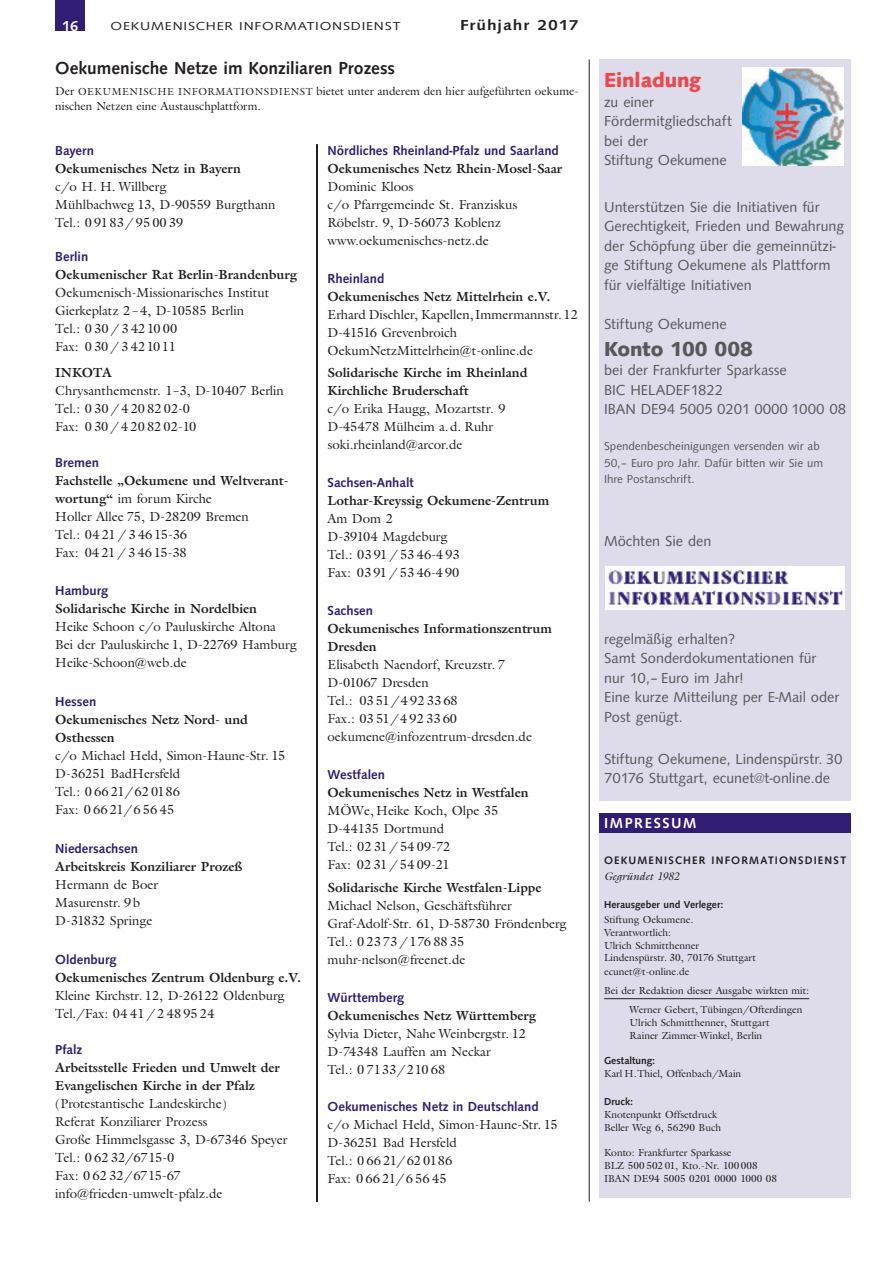
<style>
.page{position:relative;width:893px;height:1262px;background:#fff}
.page>*{position:absolute;margin:0;border:0;box-sizing:border-box;transform-origin:0 0}
.t1{font:800 21px "Syntax H";color:#57585a}
.t2{font:800 21px "Syntax H";color:#ef484c}
.t3{font:700 18px "Syntax";color:#231f20}
.t4{font:15px/19.5px "Syntax";color:#57585a}
.t5{font:700 15px "Syntax";letter-spacing:.055em;color:#231f20;scale:1.2 1}
.t6{font:700 15px "Syntax";letter-spacing:.11em;color:#fff}
.t7{font:13.5px/18px "Gareth";color:#231f20}
.t8{font:700 13.5px/18px "Gareth";color:#231f20}
.t9{font:700 13.5px "Syntax";color:#311d73}
.t10{font:12px/14.5px "Gareth";color:#231f20}
.t11{font:12px/16.5px "Syntax";color:#57585a}
.t12{font:12px "Syntax";letter-spacing:.055em;color:#231f20;scale:1.2 1}
.t13{font:700 11.25px "Syntax";letter-spacing:.105em;color:#231f20}
.t14{font:italic 11.25px "Gareth";color:#231f20}
.t15{font:10.5px/12.9px "Gareth";color:#231f20}
.t16{font:700 10.5px "Syntax";color:#231f20}
.s1{font-size:10.5px}
.s2{font-weight:700}
</style>
<div class="page">
<hr style="left:589px;top:60px;width:1px;height:1141px;background:#231f20">
<div style="left:55px;top:0;width:30px;height:31px;background:#311d73"></div>
<hr style="left:317px;top:144px;width:1px;height:1057px;background:#231f20">
<div style="left:600px;top:829px;width:250px;height:368px;background:#dedbea"></div>
<hr style="left:604px;top:998px;width:205px;height:1px;background:#231f20">
<div style="left:600px;top:813px;width:250px;height:20px;background:#311d73"></div>
<div style="left:600px;top:60px;width:250px;height:741px;background:#dedbea"></div>
<img style="left:742px;top:68px;width:101px;height:97px">
<img style="left:605px;top:566px;width:239px;height:43px">
<p class="t6" style="left:62px;top:19px;width:18px">16</p>
<p class="t12" style="left:111px;top:22px;width:243px">OEKUMENISCHER INFORMATIONSDIENST</p>
<p class="t5" style="left:460px;top:19px;width:100px">Frühjahr 2017</p>
<h2 class="t3" style="left:55px;top:60px;width:341px">Oekumenische Netze im Konziliaren Prozess</h2>
<p class="t10" style="left:55px;top:85px;width:525px">Der <span class="s1">OEKUMENISCHE INFORMATIONSDIENST</span> bietet unter anderem den hier aufgeführten oekume&shy;nischen Netzen eine Austauschplattform.</p>
<p class="t9" style="left:55px;top:145px;width:40px">Bayern</p>
<p class="t8" style="left:55px;top:161px;width:187px">Oekumenisches Netz in Bayern</p>
<p class="t7" style="left:55px;top:179px;width:222px">c/o H. H. Willberg<br>Mühlbachweg 13, D-90559 Burgthann<br>Tel.: 0 9183/ 95 00 39</p>
<p class="t9" style="left:55px;top:251px;width:34px">Berlin</p>
<p class="t8" style="left:55px;top:267px;width:243px">Oekumenischer Rat Berlin-Brandenburg</p>
<p class="t7" style="left:55px;top:285px;width:215px">Oekumenisch-Missionarisches Institut<br>Gierkeplatz 2–4, D-10585 Berlin<br>Tel.: 0 30 / 3 4210 00<br>Fax: 030/3 421011</p>
<p class="t8" style="left:55px;top:365px;width:58px">INKOTA</p>
<p class="t7" style="left:55px;top:383px;width:230px">Chrysanthemenstr. 1–3, D-10407 Berlin<br>Tel.: 0 30 / 4 20 82 02-0<br>Fax: 0 30 / 4 20 82 02-10</p>
<p class="t9" style="left:55px;top:456px;width:45px">Bremen</p>
<p class="t7" style="left:55px;top:472px;width:235px"><span class="s2">Fachstelle „Oekumene und Weltverant&shy;wortung“</span> im forum Kirche<br>Holler Allee 75, D-28209 Bremen<br>Tel.: 04 21 / 3 4615-36<br>Fax: 04 21 / 3 4615-38</p>
<p class="t9" style="left:55px;top:585px;width:54px">Hamburg</p>
<p class="t8" style="left:55px;top:601px;width:203px">Solidarische Kirche in Nordelbien</p>
<p class="t7" style="left:55px;top:619px;width:243px">Heike Schoon c/o Pauluskirche Altona<br>Bei der Pauluskirche 1, D-22769 Hamburg<br>Heike-Schoon@web.de</p>
<p class="t9" style="left:55px;top:696px;width:43px">Hessen</p>
<p class="t8" style="left:55px;top:712px;width:194px">Oekumenisches Netz Nord- und<br>Osthessen</p>
<p class="t7" style="left:55px;top:748px;width:231px">c/o Michael Held, Simon-Haune-Str. 15<br>D-36251 BadHersfeld<br>Tel.: 0 66 21/62 0186<br>Fax: 0 66 21/6 56 45</p>
<p class="t9" style="left:55px;top:843px;width:84px">Niedersachsen</p>
<p class="t8" style="left:55px;top:859px;width:189px">Arbeitskreis Konziliarer Prozeß</p>
<p class="t7" style="left:55px;top:877px;width:104px">Hermann de Boer<br>Masurenstr. 9b<br>D-31832 Springe</p>
<p class="t9" style="left:55px;top:953px;width:63px">Oldenburg</p>
<p class="t8" style="left:55px;top:970px;width:247px">Oekumenisches Zentrum Oldenburg e.V.</p>
<p class="t7" style="left:55px;top:988px;width:231px">Kleine Kirchstr. 12, D-26122 Oldenburg<br>Tel./Fax: 04 41 / 2 48 95 24</p>
<p class="t9" style="left:55px;top:1043px;width:29px">Pfalz</p>
<p class="t8" style="left:55px;top:1059px;width:226px">Arbeitsstelle Frieden und Umwelt der<br>Evangelischen Kirche in der Pfalz</p>
<p class="t7" style="left:55px;top:1095px;width:233px">(Protestantische Landeskirche)<br>Referat Konziliarer Prozess<br>Große Himmelsgasse 3, D-67346 Speyer<br>Tel.: 0 62 32/6715-0<br>Fax: 0 62 32/6715-67 info@frieden-umwelt-pfalz.de</p>
<p class="t9" style="left:327px;top:145px;width:233px">Nördliches Rheinland-Pfalz und Saarland</p>
<p class="t8" style="left:327px;top:161px;width:236px">Oekumenisches Netz Rhein-Mosel-Saar</p>
<p class="t7" style="left:327px;top:179px;width:191px">Dominic Kloos<br>c/o Pfarrgemeinde St. Franziskus<br>Röbelstr. 9, D-56073 Koblenz www.oekumenisches-netz.de</p>
<p class="t9" style="left:327px;top:273px;width:58px">Rheinland</p>
<p class="t8" style="left:327px;top:289px;width:224px">Oekumenisches Netz Mittelrhein e.V.</p>
<p class="t7" style="left:327px;top:307px;width:252px">Erhard Dischler, Kapellen,Immermannstr.12<br>D-41516 Grevenbroich<br>OekumNetzMittelrhein@t-online.de</p>
<p class="t8" style="left:327px;top:365px;width:201px">Solidarische Kirche im Rheinland<br>Kirchliche Bruderschaft</p>
<p class="t7" style="left:327px;top:401px;width:179px">c/o Erika Haugg, Mozartstr. 9<br>D-45478 Mülheim a.d. Ruhr soki.rheinland@arcor.de</p>
<p class="t9" style="left:327px;top:477px;width:88px">Sachsen-Anhalt</p>
<p class="t8" style="left:327px;top:493px;width:223px">Lothar-Kreyssig Oekumene-Zentrum</p>
<p class="t7" style="left:327px;top:511px;width:134px">Am Dom 2<br>D-39104 Magdeburg<br>Tel.: 03 91 / 53 46-4 93<br>Fax: 03 91 / 53 46-4 90</p>
<p class="t9" style="left:327px;top:605px;width:47px">Sachsen</p>
<p class="t8" style="left:327px;top:621px;width:226px">Oekumenisches Informationszentrum<br>Dresden</p>
<p class="t7" style="left:327px;top:657px;width:206px">Elisabeth Naendorf, Kreuzstr. 7<br>D-01067 Dresden<br>Tel.: 03 51/4 92 33 68<br>Fax.: 03 51/4 92 33 60 oekumene@infozentrum-dresden.de</p>
<p class="t9" style="left:327px;top:769px;width:59px">Westfalen</p>
<p class="t8" style="left:327px;top:785px;width:202px">Oekumenisches Netz in Westfalen</p>
<p class="t7" style="left:327px;top:803px;width:172px">MÖWe, Heike Koch, Olpe 35<br>D-44135 Dortmund<br>Tel.: 02 31 / 54 09-72<br>Fax: 02 31 / 54 09-21</p>
<p class="t8" style="left:327px;top:880px;width:215px">Solidarische Kirche Westfalen-Lippe</p>
<p class="t7" style="left:327px;top:898px;width:240px">Michael Nelson, Geschäftsführer<br>Graf-Adolf-Str. 61, D-58730 Fröndenberg<br>Tel.: 0 2373 /176 88 35 muhr-nelson@freenet.de</p>
<p class="t9" style="left:327px;top:991px;width:78px">Württemberg</p>
<p class="t8" style="left:327px;top:1008px;width:210px">Oekumenisches Netz Württemberg</p>
<p class="t7" style="left:327px;top:1026px;width:200px">Sylvia Dieter, Nahe Weinbergstr. 12<br>D-74348 Lauffen am Neckar<br>Tel.: 0 7133/210 68</p>
<p class="t9" style="left:327px;top:1100px;width:213px">Oekumenisches Netz in Deutschland</p>
<p class="t7" style="left:327px;top:1116px;width:231px">c/o Michael Held, Simon-Haune-Str. 15<br>D-36251 Bad Hersfeld<br>Tel.: 0 66 21/62 0186<br>Fax: 0 66 21/6 56 45</p>
<h1 class="t2" style="left:604px;top:72px;width:98px">Einladung</h1>
<p class="t4" style="left:604px;top:93px;width:129px">zu einer<br>Fördermitgliedschaft bei der<br>Stiftung Oekumene</p>
<p class="t4" style="left:604px;top:198px;width:241px">Unterstützen Sie die Initiativen für Gerechtigkeit, Frieden und Bewahrung der Schöpfung über die gemeinnützi&shy;ge Stiftung Oekumene als Plattform für vielfältige Initiativen</p>
<p class="t4" style="left:604px;top:315px;width:124px">Stiftung Oekumene</p>
<h1 class="t1" style="left:604px;top:341px;width:150px">Konto 100 008</h1>
<p class="t4" style="left:604px;top:362px;width:244px">bei der Frankfurter Sparkasse<br>BIC HELADEF1822<br>IBAN DE94 5005 0201 0000 1000 08</p>
<p class="t11" style="left:604px;top:439px;width:220px">Spendenbescheinigungen versenden wir ab<br>50,– Euro pro Jahr. Dafür bitten wir Sie um<br>Ihre Postanschrift.</p>
<p class="t4" style="left:604px;top:532px;width:109px">Möchten Sie den</p>
<p class="t4" style="left:604px;top:630px;width:237px">regelmäßig erhalten?<br>Samt Sonderdokumentationen für nur 10,– Euro im Jahr!<br>Eine kurze Mitteilung per E-Mail oder<br>Post genügt.</p>
<p class="t4" style="left:604px;top:750px;width:240px">Stiftung Oekumene, Lindenspürstr. 30<br>70176 Stuttgart, ecunet@t-online.de</p>
<p class="t6" style="left:604px;top:816px;width:94px">IMPRESSUM</p>
<p class="t13" style="left:604px;top:855px;width:243px">OEKUMENISCHER INFORMATIONSDIENST</p>
<p class="t14" style="left:604px;top:871px;width:77px">Gegründet 1982</p>
<p class="t16" style="left:604px;top:900px;width:121px">Herausgeber und Verleger:</p>
<p class="t15" style="left:604px;top:914px;width:153px">Stiftung Oekumene.<br>Verantwortlich:<br>Ulrich Schmitthenner<br>Lindenspürstr. 30, 70176 Stuttgart ecunet@t-online.de</p>
<p class="t15" style="left:629px;top:982px;width:181px;line-height:19.2px;text-indent:-26px">Bei der Redaktion dieser Ausgabe wirkten mit:<br>Werner Gebert, Tübingen/Ofterdingen</p>
<p class="t15" style="left:629px;top:1017px;width:141px">Ulrich Schmitthenner, Stuttgart<br>Rainer Zimmer-Winkel, Berlin</p>
<p class="t16" style="left:604px;top:1056px;width:53px">Gestaltung:</p>
<p class="t15" style="left:604px;top:1068px;width:139px">Karl H.Thiel, Offenbach/Main</p>
<p class="t16" style="left:604px;top:1097px;width:31px">Druck:</p>
<p class="t15" style="left:604px;top:1109px;width:118px">Knotenpunkt Offsetdruck<br>Beller Weg 6, 56290 Buch</p>
<p class="t15" style="left:604px;top:1147px;width:174px">Konto: Frankfurter Sparkasse<br>BLZ 500 502 01, Kto.-Nr. 100 008<br>IBAN DE94 5005 0201 0000 1000 08</p>
</div>
